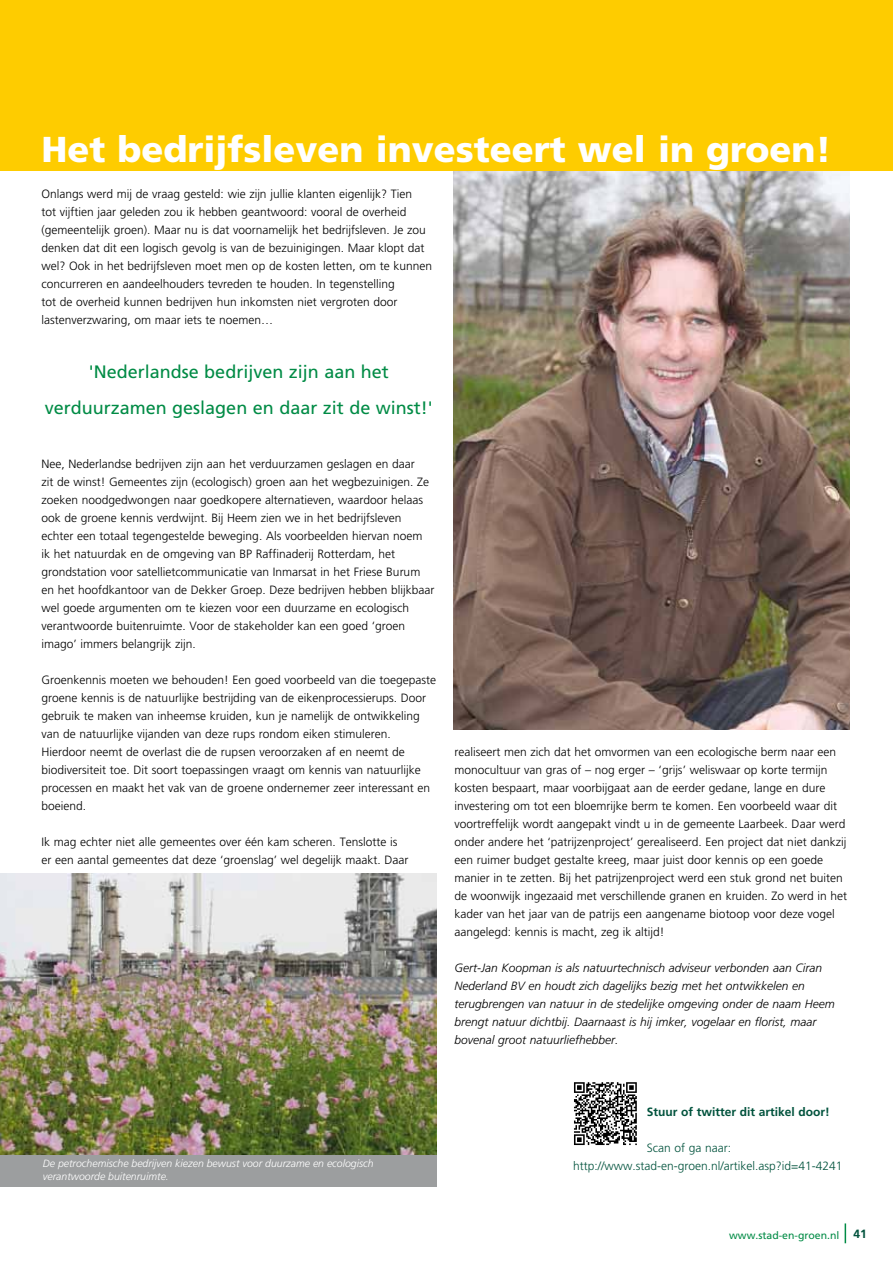
<style>
.page{position:relative;width:893px;height:1263px;background:#fff}
.page>*{position:absolute;margin:0;border:0;box-sizing:border-box;transform-origin:0 0}
.t1{font:900 36px "Frutiger";color:#fff}
.t2{font:18px/36px "Frutiger";color:#008b45;text-align:center}
.t3{font:300 12px/18px "Frutiger";color:#000}
.t4{font:italic 300 12px/18px "Frutiger";color:#000}
.t5{font:300 12px/18px "Frutiger";color:#00523c}
.t6{font:700 12px "Frutiger";color:#00523c}
.t7{font:italic 300 10.5px/12.6px "Frutiger";color:#fff}
.t8{font:10.5px "Frutiger";color:#008b45}
.s1{font-weight:700;font-size:12px;color:#00523c}
</style>
<div class="page">
<svg style="left:845px;top:1223px;width:1px;height:20px"></svg>
<img style="left:453px;top:171px;width:396px;height:558px">
<div style="left:0;top:0;width:893px;height:171px;background:#fecc00"></div>
<img style="left:0;top:873px;width:437px;height:281px">
<div style="left:0;top:1154px;width:437px;height:32px;background:#9c9e9f"></div>
<svg style="left:574px;top:1082px;width:63px;height:63px"></svg>
<h1 class="t1" style="left:41px;top:128px;width:792px">Het bedrijfsleven investeert wel in groen!</h1>
<p class="t3" style="left:42px;top:185px;width:392px">Onlangs werd mij de vraag gesteld: wie zijn jullie klanten eigenlijk? Tien<br>tot vijftien jaar geleden zou ik hebben geantwoord: vooral de overheid (gemeentelijk groen). Maar nu is dat voornamelijk het bedrijfsleven. Je zou denken dat dit een logisch gevolg is van de bezuinigingen. Maar klopt dat wel? Ook in het bedrijfsleven moet men op de kosten letten, om te kunnen concurreren en aandeelhouders tevreden te houden. In tegenstelling<br>tot de overheid kunnen bedrijven hun inkomsten niet vergroten door lastenverzwaring, om maar iets te noemen…</p>
<h2 class="t2" style="left:45px;top:354px;width:390px">'Nederlandse bedrijven zijn aan het verduurzamen geslagen en daar zit de winst!'</h2>
<p class="t3" style="left:42px;top:455px;width:394px">Nee, Nederlandse bedrijven zijn aan het verduurzamen geslagen en daar<br>zit de winst! Gemeentes zijn (ecologisch) groen aan het wegbezuinigen. Ze zoeken noodgedwongen naar goedkopere alternatieven, waardoor helaas ook de groene kennis verdwijnt. Bij Heem zien we in het bedrijfsleven echter een totaal tegengestelde beweging. Als voorbeelden hiervan noem<br>ik het natuurdak en de omgeving van BP Raffinaderij Rotterdam, het grondstation voor satellietcommunicatie van Inmarsat in het Friese Burum en het hoofdkantoor van de Dekker Groep. Deze bedrijven hebben blijkbaar wel goede argumenten om te kiezen voor een duurzame en ecologisch verantwoorde buitenruimte. Voor de stakeholder kan een goed ‘groen imago’ immers belangrijk zijn.</p>
<p class="t3" style="left:42px;top:671px;width:396px">Groenkennis moeten we behouden! Een goed voorbeeld van die toegepaste groene kennis is de natuurlijke bestrijding van de eikenprocessierups. Door gebruik te maken van inheemse kruiden, kun je namelijk de ontwikkeling van de natuurlijke vijanden van deze rups rondom eiken stimuleren.<br>Hierdoor neemt de overlast die de rupsen veroorzaken af en neemt de biodiversiteit toe. Dit soort toepassingen vraagt om kennis van natuurlijke processen en maakt het vak van de groene ondernemer zeer interessant en boeiend.</p>
<p class="t3" style="left:42px;top:833px;width:368px">Ik mag echter niet alle gemeentes over één kam scheren. Tenslotte is er een aantal gemeentes dat deze ‘groenslag’ wel degelijk maakt. Daar</p>
<p class="t3" style="left:455px;top:743px;width:394px">realiseert men zich dat het omvormen van een ecologische berm naar een monocultuur van gras of – nog erger – ‘grijs’ weliswaar op korte termijn kosten bespaart, maar voorbijgaat aan de eerder gedane, lange en dure investering om tot een bloemrijke berm te komen. Een voorbeeld waar dit voortreffelijk wordt aangepakt vindt u in de gemeente Laarbeek. Daar werd onder andere het ‘patrijzenproject’ gerealiseerd. Een project dat niet dankzij een ruimer budget gestalte kreeg, maar juist door kennis op een goede manier in te zetten. Bij het patrijzenproject werd een stuk grond net buiten de woonwijk ingezaaid met verschillende granen en kruiden. Zo werd in het kader van het jaar van de patrijs een aangename biotoop voor deze vogel aangelegd: kennis is macht, zeg ik altijd!</p>
<p class="t4" style="left:455px;top:959px;width:382px">Gert-Jan Koopman is als natuurtechnisch adviseur verbonden aan Ciran Nederland BV en houdt zich dagelijks bezig met het ontwikkelen en terugbrengen van natuur in de stedelijke omgeving onder de naam Heem brengt natuur dichtbij. Daarnaast is hij imker, vogelaar en florist, maar bovenal groot natuurliefhebber.</p>
<p class="t7" style="left:43px;top:1157px;width:332px">De petrochemische bedrijven kiezen bewust voor duurzame en ecologisch verantwoorde buitenruimte.</p>
<p class="t6" style="left:647px;top:1105px;width:185px">Stuur of twitter dit artikel door!</p>
<p class="t5" style="left:573px;top:1139px;width:271px;text-indent:74px">Scan of ga naar: http://www.stad-en-groen.nl/artikel.asp?id=41-4241</p>
<p class="t8" style="left:729px;top:1229px;width:139px">www.stad-en-groen.nl <span class="s1">41</span></p>
</div>
